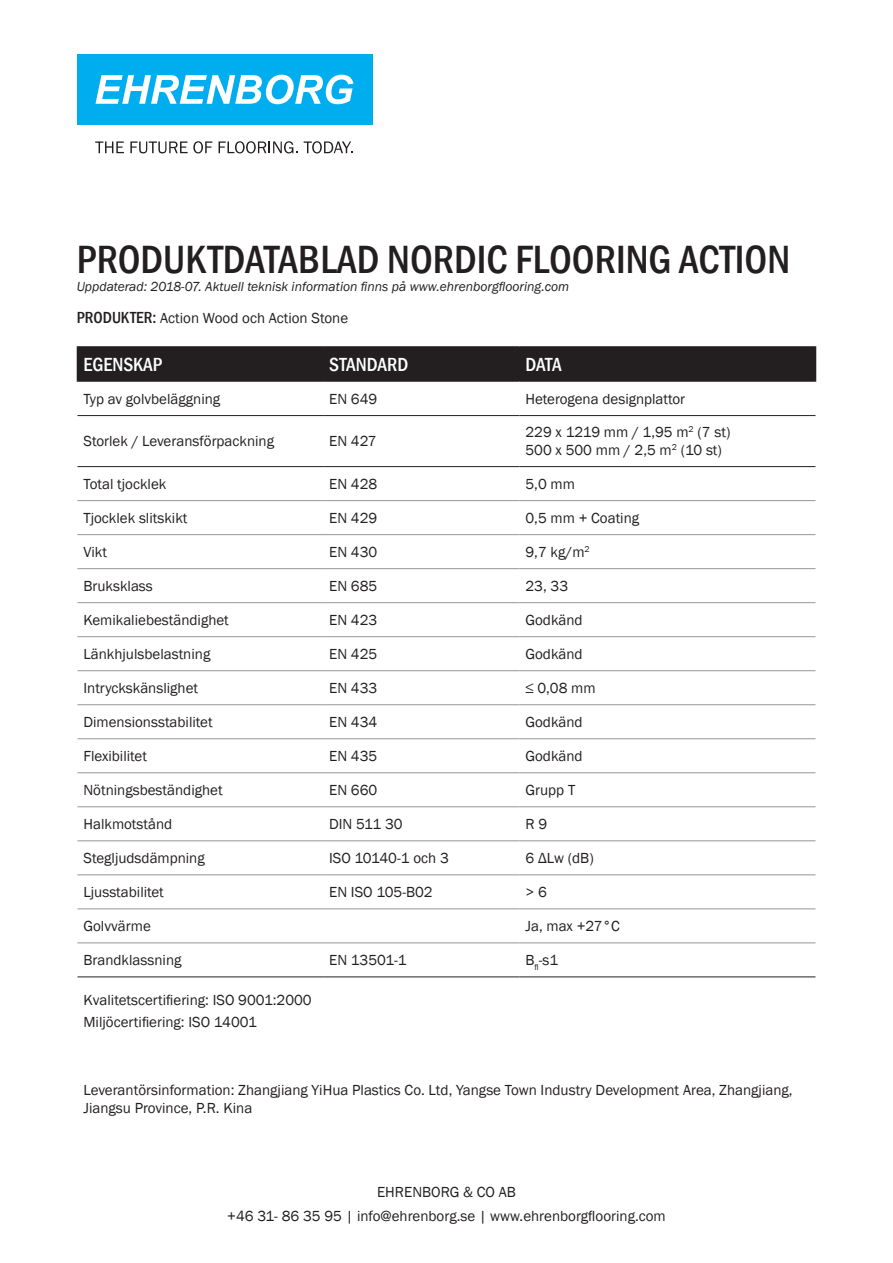
<style>
.page{position:relative;width:893px;height:1263px;background:#fff}
.page>*{position:absolute;margin:0;border:0;box-sizing:border-box;transform-origin:0 0}
.t1{font:500 condensed 40.5px "Franklin Gothic";color:#231f20}
.t2{font:500 condensed 19.5px "Franklin Gothic";color:#fff}
.t3{font:15px/18px "Franklin Gothic";color:#231f20}
.t4{font:italic 13.5px "Franklin Gothic";color:#231f20}
.s1{font-weight:500;font-stretch:condensed;font-size:16.5px}
</style>
<div class="page">
<svg style="left:95px;top:141px;width:29px;height:12px"></svg>
<svg style="left:130px;top:141px;width:82px;height:12px"></svg>
<svg style="left:219px;top:141px;width:79px;height:12px"></svg>
<svg style="left:304px;top:141px;width:49px;height:12px"></svg>
<div style="left:77px;top:54px;width:295px;height:71px;background:#00aeef"></div>
<svg style="left:96px;top:75px;width:258px;height:29px"></svg>
<div style="left:78px;top:348px;width:737px;height:32px;background:#231f20"></div>
<hr style="left:77px;top:346px;width:246px;height:2px;background:#231f20">
<hr style="left:77px;top:348px;width:1px;height:32px;background:#231f20">
<hr style="left:323px;top:346px;width:196px;height:2px;background:#231f20">
<hr style="left:322px;top:348px;width:2px;height:32px;background:#231f20">
<hr style="left:519px;top:346px;width:297px;height:2px;background:#231f20">
<hr style="left:519px;top:348px;width:1px;height:32px;background:#231f20">
<hr style="left:815px;top:348px;width:1px;height:32px;background:#231f20">
<hr style="left:77px;top:380px;width:246px;height:2px;background:#231f20">
<hr style="left:323px;top:380px;width:196px;height:2px;background:#231f20">
<hr style="left:519px;top:380px;width:297px;height:2px;background:#231f20">
<hr style="left:77px;top:415px;width:246px;height:1px;background:#231f20">
<hr style="left:323px;top:415px;width:196px;height:1px;background:#231f20">
<hr style="left:519px;top:415px;width:296px;height:1px;background:#231f20">
<hr style="left:77px;top:466px;width:246px;height:1px;background:#231f20">
<hr style="left:323px;top:466px;width:196px;height:1px;background:#231f20">
<hr style="left:519px;top:466px;width:296px;height:1px;background:#231f20">
<hr style="left:77px;top:977px;width:246px;height:1px;background:#231f20">
<hr style="left:323px;top:977px;width:196px;height:1px;background:#231f20">
<hr style="left:519px;top:977px;width:296px;height:1px;background:#231f20">
<hr style="left:77px;top:500px;width:246px;height:1px;background:#939598">
<hr style="left:323px;top:500px;width:196px;height:1px;background:#939598">
<hr style="left:519px;top:500px;width:296px;height:1px;background:#939598">
<hr style="left:77px;top:534px;width:246px;height:1px;background:#939598">
<hr style="left:323px;top:534px;width:196px;height:1px;background:#939598">
<hr style="left:519px;top:534px;width:296px;height:1px;background:#939598">
<hr style="left:77px;top:568px;width:246px;height:1px;background:#939598">
<hr style="left:323px;top:568px;width:196px;height:1px;background:#939598">
<hr style="left:519px;top:568px;width:296px;height:1px;background:#939598">
<hr style="left:77px;top:602px;width:246px;height:1px;background:#939598">
<hr style="left:323px;top:602px;width:196px;height:1px;background:#939598">
<hr style="left:519px;top:602px;width:296px;height:1px;background:#939598">
<hr style="left:77px;top:636px;width:246px;height:1px;background:#939598">
<hr style="left:323px;top:636px;width:196px;height:1px;background:#939598">
<hr style="left:519px;top:636px;width:296px;height:1px;background:#939598">
<hr style="left:77px;top:670px;width:246px;height:1px;background:#939598">
<hr style="left:323px;top:670px;width:196px;height:1px;background:#939598">
<hr style="left:519px;top:670px;width:296px;height:1px;background:#939598">
<hr style="left:77px;top:704px;width:246px;height:1px;background:#939598">
<hr style="left:323px;top:704px;width:196px;height:1px;background:#939598">
<hr style="left:519px;top:704px;width:296px;height:1px;background:#939598">
<hr style="left:77px;top:738px;width:246px;height:1px;background:#939598">
<hr style="left:323px;top:738px;width:196px;height:1px;background:#939598">
<hr style="left:519px;top:738px;width:296px;height:1px;background:#939598">
<hr style="left:77px;top:772px;width:246px;height:1px;background:#939598">
<hr style="left:323px;top:772px;width:196px;height:1px;background:#939598">
<hr style="left:519px;top:772px;width:296px;height:1px;background:#939598">
<hr style="left:77px;top:806px;width:246px;height:1px;background:#939598">
<hr style="left:323px;top:806px;width:196px;height:1px;background:#939598">
<hr style="left:519px;top:806px;width:296px;height:1px;background:#939598">
<hr style="left:77px;top:840px;width:246px;height:1px;background:#939598">
<hr style="left:323px;top:840px;width:196px;height:1px;background:#939598">
<hr style="left:519px;top:840px;width:296px;height:1px;background:#939598">
<hr style="left:77px;top:874px;width:246px;height:1px;background:#939598">
<hr style="left:323px;top:874px;width:196px;height:1px;background:#939598">
<hr style="left:519px;top:874px;width:296px;height:1px;background:#939598">
<hr style="left:77px;top:908px;width:246px;height:1px;background:#939598">
<hr style="left:323px;top:908px;width:196px;height:1px;background:#939598">
<hr style="left:519px;top:908px;width:296px;height:1px;background:#939598">
<hr style="left:77px;top:943px;width:246px;height:1px;background:#939598">
<hr style="left:323px;top:943px;width:196px;height:1px;background:#939598">
<hr style="left:519px;top:943px;width:296px;height:1px;background:#939598">
<h1 class="t1" style="left:77px;top:233px;width:715px">PRODUKTDATABLAD NORDIC FLOORING ACTION</h1>
<p class="t4" style="left:77px;top:278px;width:494px">Uppdaterad: 2018-07. Aktuell teknisk information finns på www.ehrenborgflooring.com</p>
<p class="t3" style="left:77px;top:309px;width:273px"><span class="s1">PRODUKTER:</span> Action Wood och Action Stone</p>
<h2 class="t2" style="left:83px;top:351px;width:81px">EGENSKAP</h2>
<h2 class="t2" style="left:329px;top:351px;width:81px">STANDARD</h2>
<h2 class="t2" style="left:525px;top:351px;width:38px">DATA</h2>
<p class="t3" style="left:83px;top:390px;width:138px">Typ av golvbeläggning</p>
<p class="t3" style="left:329px;top:390px;width:50px">EN 649</p>
<p class="t3" style="left:525px;top:390px;width:161px">Heterogena designplattor</p>
<p class="t3" style="left:83px;top:433px;width:192px">Storlek / Leveransförpackning</p>
<p class="t3" style="left:329px;top:433px;width:49px">EN 427</p>
<p class="t3" style="left:525px;top:424px;width:206px">229 x 1219 mm / 1,95 m<sup>2</sup> (7 st)<br>500 x 500 mm / 2,5 m<sup>2</sup> (10 st)</p>
<p class="t3" style="left:83px;top:475px;width:84px">Total tjocklek</p>
<p class="t3" style="left:329px;top:475px;width:50px">EN 428</p>
<p class="t3" style="left:525px;top:475px;width:51px">5,0 mm</p>
<p class="t3" style="left:83px;top:509px;width:106px">Tjocklek slitskikt</p>
<p class="t3" style="left:329px;top:509px;width:50px">EN 429</p>
<p class="t3" style="left:525px;top:509px;width:115px">0,5 mm + Coating</p>
<p class="t3" style="left:83px;top:543px;width:25px">Vikt</p>
<p class="t3" style="left:329px;top:543px;width:50px">EN 430</p>
<p class="t3" style="left:525px;top:543px;width:66px">9,7 kg/m<sup>2</sup></p>
<p class="t3" style="left:83px;top:577px;width:71px">Bruksklass</p>
<p class="t3" style="left:329px;top:577px;width:50px">EN 685</p>
<p class="t3" style="left:525px;top:577px;width:44px">23, 33</p>
<p class="t3" style="left:83px;top:611px;width:147px">Kemikaliebeständighet</p>
<p class="t3" style="left:329px;top:611px;width:50px">EN 423</p>
<p class="t3" style="left:525px;top:611px;width:59px">Godkänd</p>
<p class="t3" style="left:83px;top:645px;width:128px">Länkhjulsbelastning</p>
<p class="t3" style="left:329px;top:645px;width:50px">EN 425</p>
<p class="t3" style="left:525px;top:645px;width:59px">Godkänd</p>
<p class="t3" style="left:83px;top:679px;width:116px">Intryckskänslighet</p>
<p class="t3" style="left:329px;top:679px;width:50px">EN 433</p>
<p class="t3" style="left:525px;top:679px;width:72px">≤ 0,08 mm</p>
<p class="t3" style="left:83px;top:713px;width:131px">Dimensionsstabilitet</p>
<p class="t3" style="left:329px;top:713px;width:50px">EN 434</p>
<p class="t3" style="left:525px;top:713px;width:59px">Godkänd</p>
<p class="t3" style="left:83px;top:747px;width:65px">Flexibilitet</p>
<p class="t3" style="left:329px;top:747px;width:50px">EN 435</p>
<p class="t3" style="left:525px;top:747px;width:59px">Godkänd</p>
<p class="t3" style="left:83px;top:781px;width:141px">Nötningsbeständighet</p>
<p class="t3" style="left:329px;top:781px;width:50px">EN 660</p>
<p class="t3" style="left:525px;top:781px;width:51px">Grupp T</p>
<p class="t3" style="left:83px;top:815px;width:90px">Halkmotstånd</p>
<p class="t3" style="left:329px;top:815px;width:75px">DIN 511 30</p>
<p class="t3" style="left:525px;top:815px;width:23px">R 9</p>
<p class="t3" style="left:83px;top:849px;width:123px">Stegljudsdämpning</p>
<p class="t3" style="left:329px;top:849px;width:121px">ISO 10140-1 och 3</p>
<p class="t3" style="left:525px;top:849px;width:70px">6 ΔLw (dB)</p>
<p class="t3" style="left:83px;top:883px;width:82px">Ljusstabilitet</p>
<p class="t3" style="left:329px;top:883px;width:105px">EN ISO 105-B02</p>
<p class="t3" style="left:525px;top:883px;width:23px">&gt; 6</p>
<p class="t3" style="left:83px;top:917px;width:69px">Golvvärme</p>
<p class="t3" style="left:525px;top:917px;width:96px">Ja, max +27°C</p>
<p class="t3" style="left:83px;top:951px;width:100px">Brandklassning</p>
<p class="t3" style="left:329px;top:951px;width:79px">EN 13501-1</p>
<p class="t3" style="left:525px;top:951px;width:34px">B<sub>fl</sub>-s1</p>
<p class="t3" style="left:83px;top:989px;width:230px;line-height:22.5px">Kvalitetscertifiering: ISO 9001:2000<br>Miljöcertifiering: ISO 14001</p>
<p class="t3" style="left:83px;top:1082px;width:711px">Leverantörsinformation: Zhangjiang YiHua Plastics Co. Ltd, Yangse Town Industry Development Area, Zhangjiang,<br>Jiangsu Province, P.R. Kina</p>
<p class="t3" style="left:227px;top:1180px;width:440px;line-height:24px;text-align:center">EHRENBORG &amp; CO AB<br>+46 31- 86 35 95 | info@ehrenborg.se | www.ehrenborgflooring.com</p>
</div>
